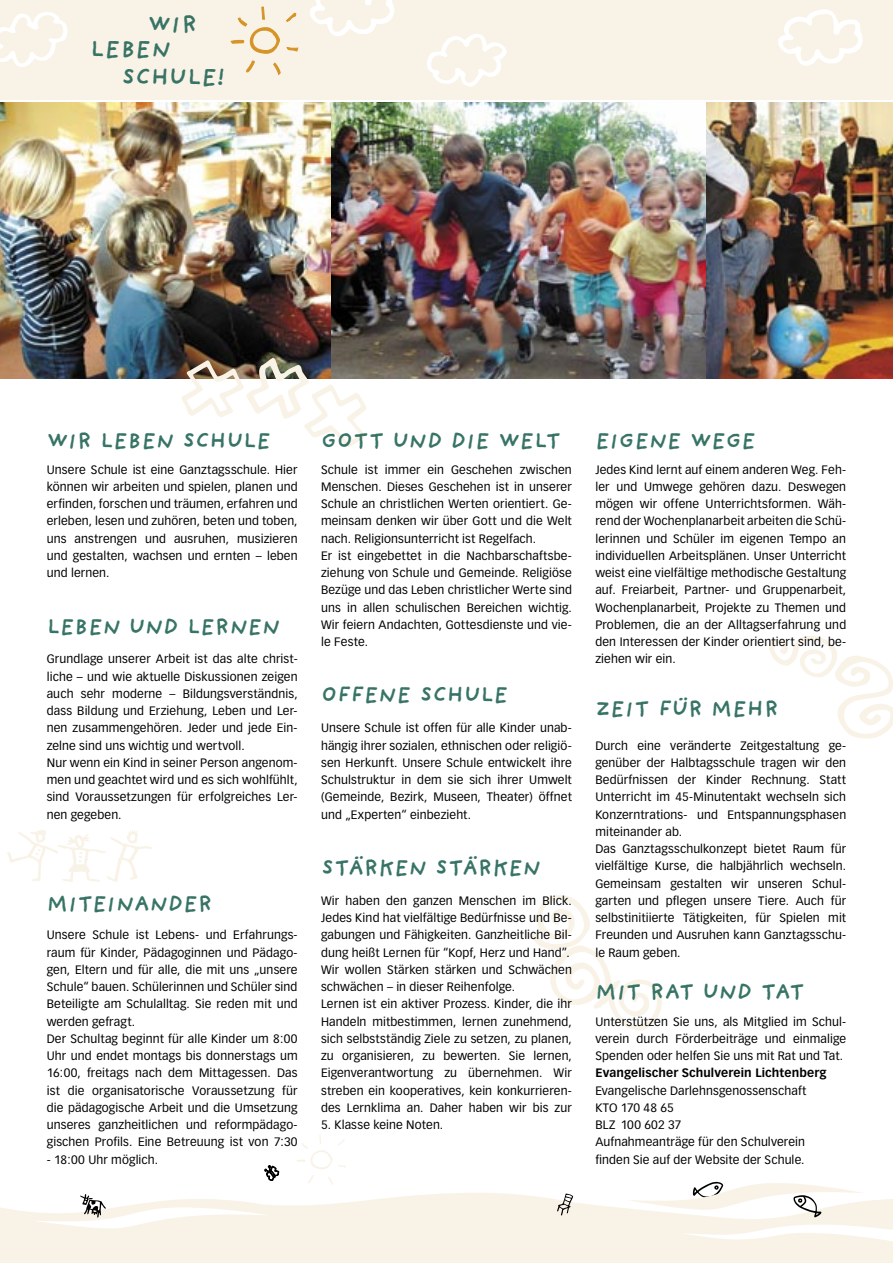
<style>
.page{position:relative;width:893px;height:1263px;background:#fff}
.page>*{position:absolute;margin:0;border:0;box-sizing:border-box;transform-origin:0 0}
.t1{font:69.15px "Good Dog Bones";color:#fff}
.t2{font:700 24.3px/24.3px "Providence Sans";letter-spacing:.01em;color:#387466}
.t3{font:700 22.5px "Providence Sans";letter-spacing:.005em;color:#387466}
.t4{font:12px/17.2px "Vectora LH";letter-spacing:.01em;color:#000}
.t5{font:700 12px "Vectora LH";letter-spacing:.01em;color:#000}
</style>
<div class="page">
<div style="left:0;top:0;width:893px;height:100px;background:#f9f3e7"></div>
<svg style="left:7px;top:830px;width:145px;height:52px"></svg>
<img style="left:0;top:102px;width:332px;height:277px">
<img style="left:332px;top:102px;width:561px;height:277px">
<svg style="left:0;top:1135px;width:893px;height:128px"></svg>
<svg style="left:230px;top:6px;width:69px;height:70px"></svg>
<img style="left:178px;top:354px;width:196px;height:25px">
<h1 class="t1" style="left:-9px;top:3px;width:78px">4</h1>
<h2 class="t2" style="left:90px;top:12px;width:109px;text-indent:58px">WIR<br>LEBEN</h2>
<h2 class="t2" style="left:122px;top:64px;width:104px">SCHULE!</h2>
<h3 class="t3" style="left:47px;top:427px;width:226px">WIR LEBEN SCHULE</h3>
<p class="t4" style="left:47px;top:461px;width:252px;text-align:justify">Unsere Schule ist eine Ganztagsschule. Hier können wir arbeiten und spielen, planen und erfinden, forschen und träumen, erfahren und erleben, lesen und zuhören, beten und toben, uns anstrengen und ausruhen, musizieren und gestalten, wachsen und ernten – leben und lernen.</p>
<h3 class="t3" style="left:47px;top:613px;width:235px">LEBEN UND LERNEN</h3>
<p class="t4" style="left:47px;top:651px;width:252px">Grundlage unserer Arbeit ist das alte christ&shy;liche – und wie aktuelle Diskussionen zeigen auch sehr moderne – Bildungsverständnis, dass Bildung und Erziehung, Leben und Ler&shy;nen zusammengehören. Jeder und jede Ein&shy;zelne sind uns wichtig und wertvoll.<br>Nur wenn ein Kind in seiner Person angenom&shy;men und geachtet wird und es sich wohlfühlt, sind Voraussetzungen für erfolgreiches Ler&shy;nen gegeben.</p>
<h3 class="t3" style="left:47px;top:890px;width:167px">MITEINANDER</h3>
<p class="t4" style="left:47px;top:927px;width:252px">Unsere Schule ist Lebens- und Erfahrungs&shy;raum für Kinder, Pädagoginnen und Pädago&shy;gen, Eltern und für alle, die mit uns „unsere Schule“ bauen. Schülerinnen und Schüler sind Beteiligte am Schulalltag. Sie reden mit und werden gefragt.<br>Der Schultag beginnt für alle Kinder um 8:00<br>Uhr und endet montags bis donnerstags um 16:00, freitags nach dem Mittagessen. Das ist die organisatorische Voraussetzung für die pädagogische Arbeit und die Umsetzung unseres ganzheitlichen und reformpädago&shy;gischen Profils. Eine Betreuung ist von 7:30</p>
<p class="t4" style="left:47px;top:1151px;width:113px">- 18:00 Uhr möglich.</p>
<h3 class="t3" style="left:321px;top:427px;width:241px">GOTT UND DIE WELT</h3>
<p class="t4" style="left:321px;top:461px;width:252px">Schule ist immer ein Geschehen zwischen Menschen. Dieses Geschehen ist in unserer Schule an christlichen Werten orientiert. Ge&shy;meinsam denken wir über Gott und die Welt nach. Religionsunterricht ist Regelfach.<br>Er ist eingebettet in die Nachbarschaftsbe&shy;ziehung von Schule und Gemeinde. Religiöse Bezüge und das Leben christlicher Werte sind uns in allen schulischen Bereichen wichtig.<br>Wir feiern Andachten, Gottesdienste und vie&shy;le Feste.</p>
<h3 class="t3" style="left:321px;top:681px;width:189px">OFFENE SCHULE</h3>
<p class="t4" style="left:321px;top:720px;width:252px;text-align:justify">Unsere Schule ist offen für alle Kinder unab&shy;hängig ihrer sozialen, ethnischen oder religiö&shy;sen Herkunft. Unsere Schule entwickelt ihre Schulstruktur in dem sie sich ihrer Umwelt (Gemeinde, Bezirk, Museen, Theater) öffnet und „Experten“ einbezieht.</p>
<h3 class="t3" style="left:321px;top:854px;width:221px">STÄRKEN STÄRKEN</h3>
<p class="t4" style="left:321px;top:892px;width:252px">Wir haben den ganzen Menschen im Blick.<br>Jedes Kind hat vielfältige Bedürfnisse und Be&shy;gabungen und Fähigkeiten. Ganzheitliche Bil&shy;dung heißt Lernen für “Kopf, Herz und Hand”.<br>Wir wollen Stärken stärken und Schwächen schwächen – in dieser Reihenfolge.<br>Lernen ist ein aktiver Prozess. Kinder, die ihr Handeln mitbestimmen, lernen zunehmend, sich selbstständig Ziele zu setzen, zu planen, zu organisieren, zu bewerten. Sie lernen, Eigenverantwortung zu übernehmen. Wir streben ein kooperatives, kein konkurrieren&shy;des Lernklima an. Daher haben wir bis zur</p>
<p class="t4" style="left:321px;top:1116px;width:124px">5. Klasse keine Noten.</p>
<h3 class="t3" style="left:595px;top:427px;width:162px">EIGENE WEGE</h3>
<p class="t4" style="left:595px;top:461px;width:252px;text-align:justify">Jedes Kind lernt auf einem anderen Weg. Feh&shy;ler und Umwege gehören dazu. Deswegen mögen wir offene Unterrichtsformen. Wäh&shy;rend der Wochenplanarbeit arbeiten die Schü&shy;lerinnen und Schüler im eigenen Tempo an individuellen Arbeitsplänen. Unser Unterricht weist eine vielfältige methodische Gestaltung auf. Freiarbeit, Partner- und Gruppenarbeit, Wochenplanarbeit, Projekte zu Themen und Problemen, die an der Alltagserfahrung und den Interessen der Kinder orientiert sind, be&shy;ziehen wir ein.</p>
<h3 class="t3" style="left:595px;top:695px;width:185px">ZEIT FÜR MEHR</h3>
<p class="t4" style="left:595px;top:737px;width:252px">Durch eine veränderte Zeitgestaltung ge&shy;genüber der Halbtagsschule tragen wir den Bedürfnissen der Kinder Rechnung. Statt Unterricht im 45-Minutentakt wechseln sich Konzerntrations- und Entspannungsphasen miteinander ab.<br>Das Ganztagsschulkonzept bietet Raum für vielfältige Kurse, die halbjährlich wechseln.<br>Gemeinsam gestalten wir unseren Schul&shy;garten und pflegen unsere Tiere. Auch für selbstinitiierte Tätigkeiten, für Spielen mit Freunden und Ausruhen kann Ganztagsschu&shy;le Raum geben.</p>
<h3 class="t3" style="left:595px;top:978px;width:211px">MIT RAT UND TAT</h3>
<p class="t4" style="left:595px;top:1013px;width:252px;text-align:justify">Unterstützen Sie uns, als Mitglied im Schul&shy;verein durch Förderbeiträge und einmalige Spenden oder helfen Sie uns mit Rat und Tat.</p>
<p class="t5" style="left:595px;top:1066px;width:233px">Evangelischer Schulverein Lichtenberg</p>
<p class="t4" style="left:595px;top:1082px;width:213px">Evangelische Darlehnsgenossenschaft<br>KTO 170 48 65<br>BLZ 100 602 37<br>Aufnahmeanträge für den Schulverein finden Sie auf der Website der Schule.</p>
</div>
